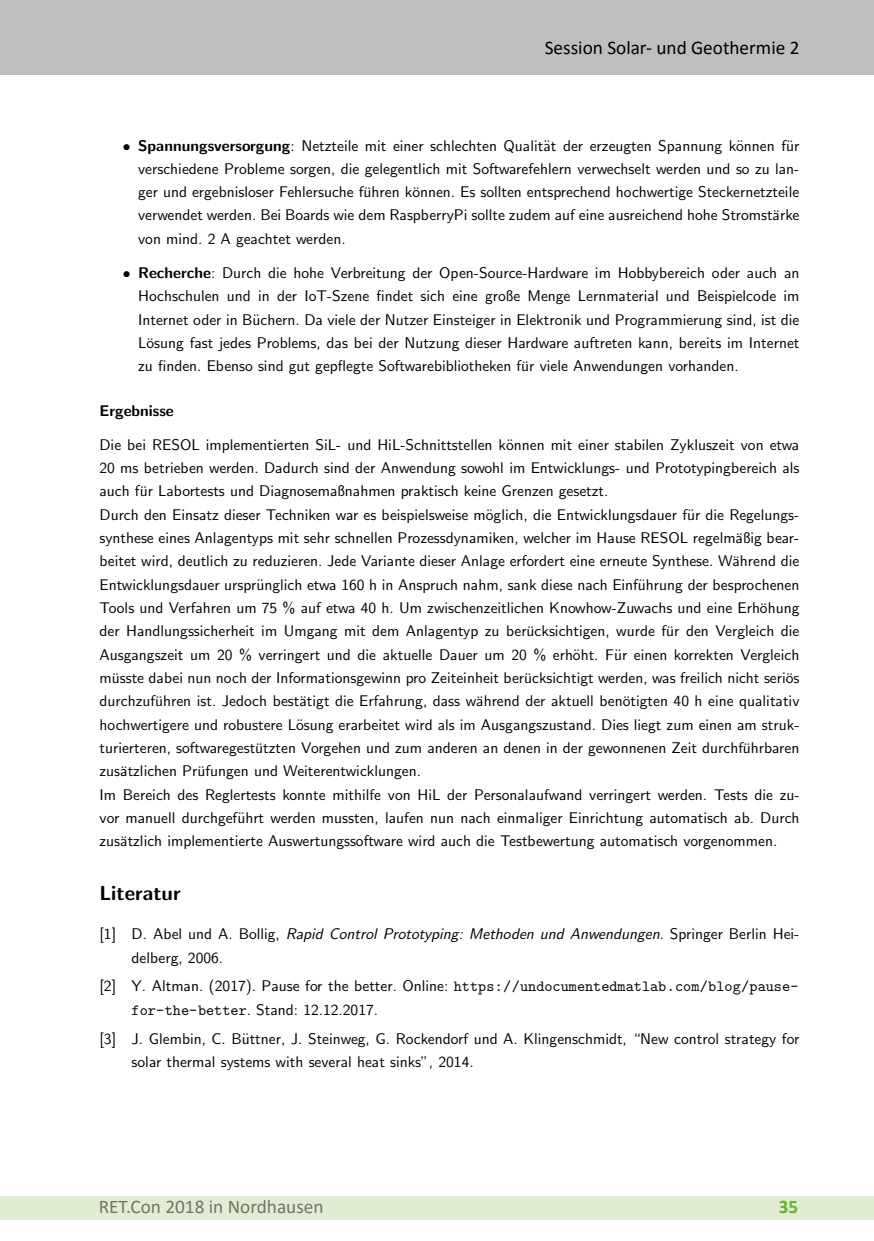
<style>
.page{position:relative;width:874px;height:1241px;background:#fff}
.page>*{position:absolute;margin:0;border:0;box-sizing:border-box;transform-origin:0 0}
.t1{font:20.3px "CMSSBX10";color:#000}
.t2{font:19.25px "Calibri";color:#000}
.t3{font:19.25px "Calibri";color:#727271}
.t4{font:700 19.25px "Calibri";color:#65b32e}
.t5{font:15.4px/23.1px "CMSS10";color:#000}
.t6{font:15.4px "CMSSI10";color:#000}
.t7{font:15.4px "CMSSBX10";color:#000}
.s1{font-family:"CMSY10"}
.s2{font-family:"CMSSBX10"}
.s3{font-family:"CMSS10"}
.s4{font-family:"CMTT10"}
</style>
<div class="page">
<div style="left:0;top:1196px;width:873px;height:23px;background:#e1edd2"></div>
<div style="left:0;top:0;width:873px;height:74px;background:#bebebe"></div>
<p class="t2" style="left:544px;top:34px;width:256px">Session Solar- und Geothermie 2</p>
<p class="t5" style="left:138px;top:135px;width:662px;text-align:justify;text-indent:-15px"><span class="s1">•</span> <span class="s2">Spannungsversorgung</span>: Netzteile mit einer schlechten Qualit¨at der erzeugten Spannung k¨onnen fur¨ verschiedene Probleme sorgen, die gelegentlich mit Softwarefehlern verwechselt werden und so zu lan&shy;ger und ergebnisloser Fehlersuche fuhren k¨onnen. Es sollten entsprechend hochwertige Steckernetzteile</p>
<p class="t5" style="left:138px;top:182px;width:662px;text-indent:225px">¨<br>verwendet werden. Bei Boards wie dem RaspberryPi sollte zudem auf eine ausreichend hohe Stromst¨arke von mind. 2 A geachtet werden.</p>
<p class="t5" style="left:138px;top:262px;width:662px;text-align:justify;text-indent:-15px"><span class="s1">•</span> <span class="s2">Recherche</span>: Durch die hohe Verbreitung der Open-Source-Hardware im Hobbybereich oder auch an Hochschulen und in der IoT-Szene findet sich eine große Menge Lernmaterial und Beispielcode im Internet oder in Buchern. Da viele der Nutzer Einsteiger in Elektronik und Programmierung sind, ist die</p>
<p class="t5" style="left:138px;top:310px;width:662px;text-indent:114px">¨<br>L¨osung fast jedes Problems, das bei der Nutzung dieser Hardware auftreten kann, bereits im Internet zu finden. Ebenso sind gut gepflegte Softwarebibliotheken fur viele Anwendungen vorhanden.</p>
<p class="t5" style="left:521px;top:356px;width:9px">¨</p>
<p class="t7" style="left:99px;top:404px;width:76px">Ergebnisse</p>
<p class="t5" style="left:99px;top:434px;width:701px;text-align:justify">Die bei RESOL implementierten SiL- und HiL-Schnittstellen k¨onnen mit einer stabilen Zykluszeit von etwa 20 ms betrieben werden. Dadurch sind der Anwendung sowohl im Entwicklungs- und Prototypingbereich als auch fur Labortests und Diagnosemaßnahmen praktisch keine Grenzen gesetzt.</p>
<p class="t5" style="left:99px;top:481px;width:701px;text-indent:40px">¨<br>Durch den Einsatz dieser Techniken war es beispielsweise m¨oglich, die Entwicklungsdauer fur die Regelungs-</p>
<p class="t5" style="left:99px;top:505px;width:701px;text-indent:587px">¨<br>synthese eines Anlagentyps mit sehr schnellen Prozessdynamiken, welcher im Hause RESOL regelm¨aßig bear&shy;beitet wird, deutlich zu reduzieren. Jede Variante dieser Anlage erfordert eine erneute Synthese. W¨ahrend die Entwicklungsdauer ursprunglich etwa 160 h in Anspruch nahm, sank diese nach Einfuhrung der besprochenen</p>
<p class="t5" style="left:99px;top:574px;width:701px;text-indent:538px">¨<br>Tools und Verfahren um 75 % auf etwa 40 h. Um zwischenzeitlichen Knowhow-Zuwachs und eine Erh¨ohung der Handlungssicherheit im Umgang mit dem Anlagentyp zu berucksichtigen, wurde fur den Vergleich die</p>
<p class="t5" style="left:256px;top:574px;width:9px">¨</p>
<p class="t5" style="left:99px;top:621px;width:701px;text-indent:566px">¨<br>Ausgangszeit um 20 % verringert und die aktuelle Dauer um 20 % erh¨oht. Fur einen korrekten Vergleich</p>
<p class="t5" style="left:526px;top:621px;width:9px">¨</p>
<p class="t5" style="left:613px;top:644px;width:9px">¨</p>
<p class="t5" style="left:99px;top:667px;width:701px;text-align:right">ucksichtigt werden, was freilich nicht seri¨os<br>durchzufuhren ist. Jedoch best¨atigt die Erfahrung, dass w¨ahrend der aktuell ben¨otigten 40 h eine qualitativ</p>
<p class="t5" style="left:99px;top:667px;width:434px">musste dabei nun noch der Informationsgewinn pro Zeiteinheit ber¨</p>
<p class="t5" style="left:112px;top:668px;width:9px">¨</p>
<p class="t5" style="left:99px;top:691px;width:701px;text-indent:56px">¨<br>hochwertigere und robustere L¨osung erarbeitet wird als im Ausgangszustand. Dies liegt zum einen am struk&shy;turierteren, softwaregestutzten Vorgehen und zum anderen an denen in der gewonnenen Zeit durchf¨</p>
<p class="t5" style="left:255px;top:738px;width:9px">¨</p>
<p class="t5" style="left:742px;top:737px;width:58px">uhrbaren</p>
<p class="t5" style="left:99px;top:760px;width:323px">zus¨atzlichen Prufungen und Weiterentwicklungen.</p>
<p class="t5" style="left:99px;top:761px;width:701px;text-indent:98px">¨<br>Im Bereich des Reglertests konnte mithilfe von HiL der Personalaufwand verringert werden. Tests die zu&shy;vor manuell durchgefuhrt werden mussten, laufen nun nach einmaliger Einrichtung automatisch ab. Durch</p>
<p class="t5" style="left:99px;top:808px;width:679px;text-indent:138px">¨<br>zus¨atzlich implementierte Auswertungssoftware wird auch die Testbewertung automatisch vorgenommen.</p>
<h1 class="t1" style="left:99px;top:884px;width:83px">Literatur</h1>
<p class="t6" style="left:99px;top:927px;width:701px"><span class="s3">[1] D. Abel und A. Bollig,</span> Rapid Control Prototyping: Methoden und Anwendungen<span class="s3">. Springer Berlin Hei-</span></p>
<p class="t5" style="left:99px;top:944px;width:700px;line-height:28.9px;text-indent:32px">delberg, 2006.<br>[2] Y. Altman. (2017). Pause for the better. Online: <span class="s4">https://undocumentedmatlab.com/blog/pause-</span></p>
<p class="t5" style="left:99px;top:996px;width:701px;line-height:28.9px;text-indent:32px"><span class="s4">for-the-better</span>. Stand: 12.12.2017.<br>[3] J. Glembin, C. Buttner, J. Steinweg, G. Rockendorf und A. Klingenschmidt, “New control strategy for</p>
<p class="t5" style="left:131px;top:1028px;width:343px;text-indent:110px">¨<br>solar thermal systems with several heat sinks”, 2014.</p>
<p class="t3" style="left:99px;top:1193px;width:226px">RET.Con 2018 in Nordhausen</p>
<p class="t4" style="left:778px;top:1192px;width:21px">35</p>
</div>
